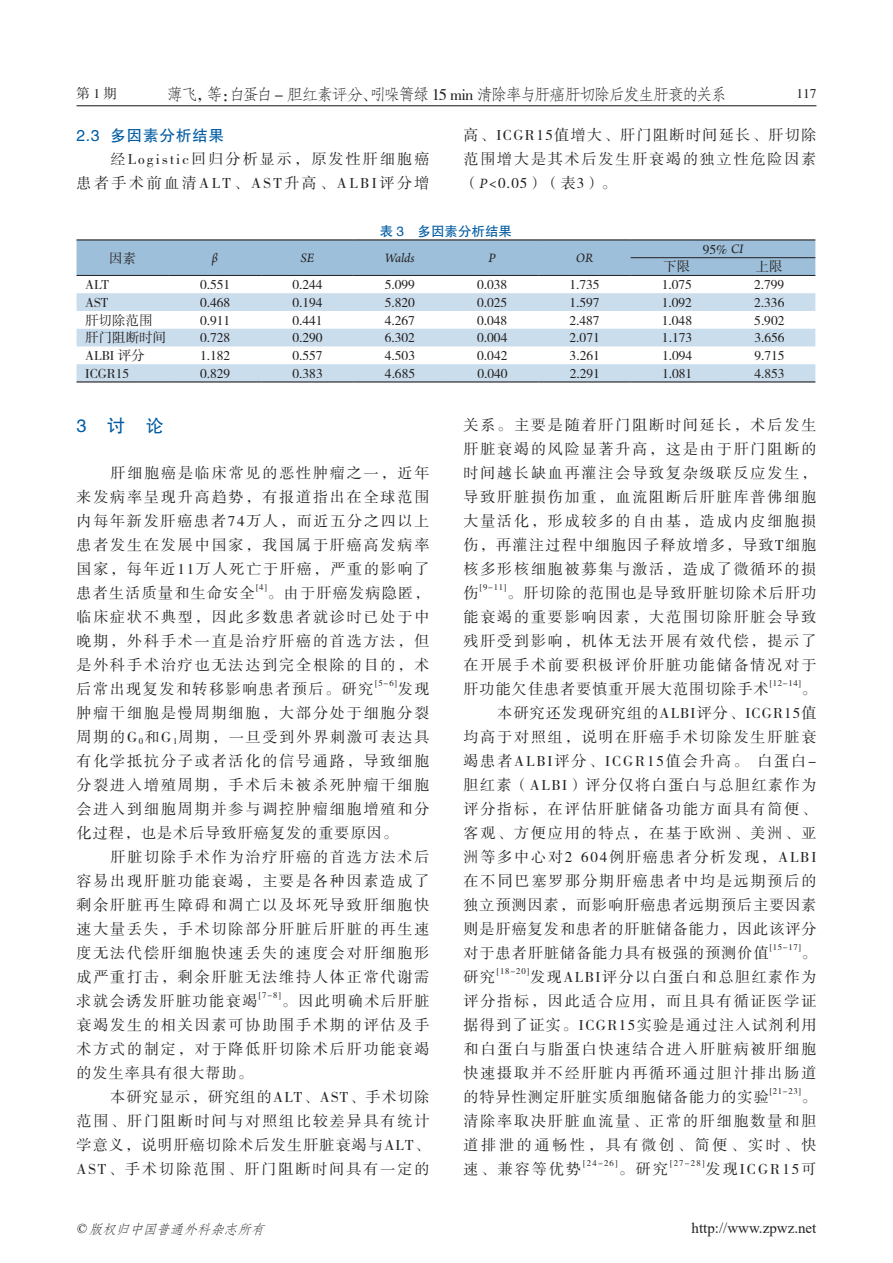
<style>
.page{position:relative;width:893px;height:1263px;background:#fff}
.page>*{position:absolute;margin:0;border:0;box-sizing:border-box;transform-origin:0 0}
.t1{font:18px "FZHTK GBK1 0";color:#015ca3}
.t2{font:16.5px "FZFSK GBK1 0";letter-spacing:-.11em;color:#231f20}
.t3{font:15.75px "FZHTK GBK1 0";letter-spacing:.04em;color:#015ca3}
.t4{font:15px/24px "FZSSK GBK1 0";letter-spacing:.125em;color:#231f20;text-align:justify}
.t5{font:15px "FZSSK GBK1 0";letter-spacing:.075em;color:#231f20}
.t6{font:15px/24px "FZSSK GBK1 0";letter-spacing:.145em;color:#231f20;text-align:right}
.t7{font:15px "FZSSK GBK1 0";letter-spacing:.08em;color:#231f20}
.t8{font:15px "Times New Roman";color:#231f20}
.t9{font:13.5px "FZSSK GBK1 0";color:#231f20}
.t10{font:italic 13.5px "FZFSK GBK1 0";color:#231f20}
.t11{font:italic 13.5px "Arno Pro";letter-spacing:-.005em;color:#231f20}
.t12{font:13.5px "FZHTK GBK1 0";color:#015ca3}
.t13{font:8.7px "FZSSK GBK1 0";letter-spacing:.09em;color:#231f20}
.s1{font-family:"FZSSK GBK1 0"}
.s2{font-family:"Arno Pro";font-style:italic}
.s3{font-family:"Times New Roman"}
</style>
<div class="page">
<hr style="left:77px;top:105px;width:739px;height:1px;background:#231f20">
<div style="left:77px;top:240px;width:738px;height:35px;background:#9dbfd9"></div>
<svg style="left:77px;top:293px;width:738px;height:88px;fill:#caddec"></svg>
<hr style="left:77px;top:239px;width:92px;height:1px;background:#231f20">
<hr style="left:169px;top:239px;width:92px;height:1px;background:#231f20">
<hr style="left:261px;top:239px;width:93px;height:1px;background:#231f20">
<hr style="left:354px;top:239px;width:92px;height:1px;background:#231f20">
<hr style="left:446px;top:239px;width:92px;height:1px;background:#231f20">
<hr style="left:538px;top:239px;width:93px;height:1px;background:#231f20">
<hr style="left:631px;top:239px;width:92px;height:1px;background:#231f20">
<hr style="left:723px;top:239px;width:92px;height:1px;background:#231f20">
<hr style="left:77px;top:381px;width:92px;height:1px;background:#231f20">
<hr style="left:169px;top:381px;width:92px;height:1px;background:#231f20">
<hr style="left:261px;top:381px;width:93px;height:1px;background:#231f20">
<hr style="left:354px;top:381px;width:92px;height:1px;background:#231f20">
<hr style="left:446px;top:381px;width:92px;height:1px;background:#231f20">
<hr style="left:538px;top:381px;width:93px;height:1px;background:#231f20">
<hr style="left:631px;top:381px;width:92px;height:1px;background:#231f20">
<hr style="left:723px;top:381px;width:92px;height:1px;background:#231f20">
<hr style="left:631px;top:257px;width:92px;height:1px;background:#231f20">
<hr style="left:723px;top:257px;width:92px;height:1px;background:#231f20">
<hr style="left:77px;top:275px;width:92px;height:1px;background:#231f20">
<hr style="left:169px;top:275px;width:92px;height:1px;background:#231f20">
<hr style="left:261px;top:275px;width:93px;height:1px;background:#231f20">
<hr style="left:354px;top:275px;width:92px;height:1px;background:#231f20">
<hr style="left:446px;top:275px;width:92px;height:1px;background:#231f20">
<hr style="left:538px;top:275px;width:93px;height:1px;background:#231f20">
<hr style="left:631px;top:275px;width:92px;height:1px;background:#231f20">
<hr style="left:723px;top:275px;width:92px;height:1px;background:#231f20">
<p class="t9" style="left:77px;top:86px;width:42px">第1期</p>
<p class="t2" style="left:167px;top:85px;width:562px">薄飞，等：白蛋白 <span class="s1">-</span> 胆红素评分、吲哚箐绿 <span class="s1">15 min</span> 清除率与肝癌肝切除后发生肝衰的关系</p>
<p class="t9" style="left:796px;top:86px;width:22px">117</p>
<p class="t3" style="left:77px;top:127px;width:149px">2.3 多因素分析结果</p>
<p class="t6" style="left:77px;top:148px;width:354px">经Logistic回归分析显示，原发性肝细胞癌<br>患者手术前血清ALT、AST升高、ALBI评分增</p>
<p class="t4" style="left:463px;top:124px;width:354px">高、ICGR15值增大、肝门阻断时间延长、肝切除范围增大是其术后发生肝衰竭的独立性危险因素（<span class="s2">P&lt;</span>0.05）（表3）。</p>
<p class="t12" style="left:380px;top:224px;width:134px">表 3　多因素分析结果</p>
<p class="t9" style="left:109px;top:250px;width:28px">因素</p>
<p class="t11" style="left:212px;top:250px;width:8px">β</p>
<p class="t11" style="left:301px;top:250px;width:15px">SE</p>
<p class="t11" style="left:385px;top:250px;width:31px">Walds</p>
<p class="t11" style="left:489px;top:250px;width:9px">P</p>
<p class="t11" style="left:576px;top:250px;width:19px">OR</p>
<p class="t9" style="left:703px;top:242px;width:42px">95% <span class="s2">CI</span></p>
<p class="t9" style="left:663px;top:259px;width:28px">下限</p>
<p class="t9" style="left:756px;top:259px;width:28px">上限</p>
<p class="t9" style="left:85px;top:277px;width:25px">ALT</p>
<p class="t9" style="left:200px;top:277px;width:32px">0.551</p>
<p class="t9" style="left:292px;top:277px;width:32px">0.244</p>
<p class="t9" style="left:385px;top:277px;width:32px">5.099</p>
<p class="t9" style="left:477px;top:277px;width:32px">0.038</p>
<p class="t9" style="left:569px;top:277px;width:32px">1.735</p>
<p class="t9" style="left:662px;top:277px;width:32px">1.075</p>
<p class="t9" style="left:754px;top:277px;width:32px">2.799</p>
<p class="t9" style="left:85px;top:295px;width:25px">AST</p>
<p class="t9" style="left:200px;top:295px;width:32px">0.468</p>
<p class="t9" style="left:292px;top:295px;width:32px">0.194</p>
<p class="t9" style="left:385px;top:295px;width:32px">5.820</p>
<p class="t9" style="left:477px;top:295px;width:32px">0.025</p>
<p class="t9" style="left:569px;top:295px;width:32px">1.597</p>
<p class="t9" style="left:662px;top:295px;width:32px">1.092</p>
<p class="t9" style="left:754px;top:295px;width:32px">2.336</p>
<p class="t9" style="left:85px;top:313px;width:69px">肝切除范围</p>
<p class="t9" style="left:200px;top:313px;width:32px">0.911</p>
<p class="t9" style="left:292px;top:313px;width:32px">0.441</p>
<p class="t9" style="left:385px;top:313px;width:32px">4.267</p>
<p class="t9" style="left:477px;top:313px;width:32px">0.048</p>
<p class="t9" style="left:570px;top:313px;width:32px">2.487</p>
<p class="t9" style="left:662px;top:313px;width:32px">1.048</p>
<p class="t9" style="left:754px;top:313px;width:32px">5.902</p>
<p class="t9" style="left:85px;top:330px;width:82px">肝门阻断时间</p>
<p class="t9" style="left:200px;top:330px;width:32px">0.728</p>
<p class="t9" style="left:293px;top:330px;width:32px">0.290</p>
<p class="t9" style="left:385px;top:330px;width:32px">6.302</p>
<p class="t9" style="left:477px;top:330px;width:32px">0.004</p>
<p class="t9" style="left:570px;top:330px;width:32px">2.071</p>
<p class="t9" style="left:662px;top:330px;width:32px">1.173</p>
<p class="t9" style="left:754px;top:330px;width:32px">3.656</p>
<p class="t9" style="left:85px;top:348px;width:61px">ALBI 评分</p>
<p class="t9" style="left:200px;top:348px;width:32px">1.182</p>
<p class="t9" style="left:293px;top:348px;width:32px">0.557</p>
<p class="t9" style="left:385px;top:348px;width:32px">4.503</p>
<p class="t9" style="left:477px;top:348px;width:32px">0.042</p>
<p class="t9" style="left:570px;top:348px;width:32px">3.261</p>
<p class="t9" style="left:662px;top:348px;width:32px">1.094</p>
<p class="t9" style="left:754px;top:348px;width:32px">9.715</p>
<p class="t9" style="left:85px;top:366px;width:46px">ICGR15</p>
<p class="t9" style="left:200px;top:366px;width:32px">0.829</p>
<p class="t9" style="left:293px;top:366px;width:32px">0.383</p>
<p class="t9" style="left:385px;top:366px;width:32px">4.685</p>
<p class="t9" style="left:477px;top:366px;width:32px">0.040</p>
<p class="t9" style="left:570px;top:366px;width:32px">2.291</p>
<p class="t9" style="left:662px;top:366px;width:32px">1.081</p>
<p class="t9" style="left:754px;top:366px;width:32px">4.853</p>
<p class="t1" style="left:77px;top:416px;width:89px">3　讨　论</p>
<p class="t4" style="left:77px;top:461px;width:354px;text-indent:34px">肝细胞癌是临床常见的恶性肿瘤之一，近年来发病率呈现升高趋势，有报道指出在全球范围内每年新发肝癌患者74万人，而近五分之四以上患者发生在发展中国家，我国属于肝癌高发病率国家，每年近11万人死亡于肝癌，严重的影响了患者生活质量和生命安全</p>
<p class="t13" style="left:256px;top:583px;width:12px">[4]</p>
<p class="t4" style="left:77px;top:581px;width:354px;text-indent:191px">。由于肝癌发病隐匿，临床症状不典型，因此多数患者就诊时已处于中晚期，外科手术一直是治疗肝癌的首选方法，但是外科手术治疗也无法达到完全根除的目的，术后常出现复发和转移影响患者预后。研究</p>
<p class="t13" style="left:375px;top:679px;width:23px">[5-6]</p>
<p class="t4" style="left:77px;top:677px;width:354px;text-indent:321px">发现肿瘤干细胞是慢周期细胞，大部分处于细胞分裂周期的G<sub>0</sub>和G<sub>1</sub>周期，一旦受到外界刺激可表达具有化学抵抗分子或者活化的信号通路，导致细胞分裂进入增殖周期，手术后未被杀死肿瘤干细胞会进入到细胞周期并参与调控肿瘤细胞增殖和分化过程，也是术后导致肝癌复发的重要原因。</p>
<p class="t4" style="left:77px;top:845px;width:354px;text-indent:34px">肝脏切除手术作为治疗肝癌的首选方法术后容易出现肝脏功能衰竭，主要是各种因素造成了剩余肝脏再生障碍和凋亡以及坏死导致肝细胞快速大量丢失，手术切除部分肝脏后肝脏的再生速度无法代偿肝细胞快速丢失的速度会对肝细胞形成严重打击，剩余肝脏无法维持人体正常代谢需求就会诱发肝脏功能衰竭</p>
<p class="t13" style="left:259px;top:991px;width:23px">[7-8]</p>
<p class="t4" style="left:77px;top:989px;width:354px;text-indent:205px">。因此明确术后肝脏衰竭发生的相关因素可协助围手术期的评估及手术方式的制定，对于降低肝切除术后肝功能衰竭的发生率具有很大帮助。</p>
<p class="t4" style="left:77px;top:1085px;width:354px;text-indent:34px">本研究显示，研究组的ALT、AST、手术切除范围、肝门阻断时间与对照组比较差异具有统计学意义，说明肝癌切除术后发生肝脏衰竭与ALT、AST、手术切除范围、肝门阻断时间具有一定的</p>
<p class="t4" style="left:463px;top:413px;width:354px">关系。主要是随着肝门阻断时间延长，术后发生肝脏衰竭的风险显著升高，这是由于肝门阻断的时间越长缺血再灌注会导致复杂级联反应发生，导致肝脏损伤加重，血流阻断后肝脏库普佛细胞大量活化，形成较多的自由基，造成内皮细胞损伤，再灌注过程中细胞因子释放增多，导致T细胞核多形核细胞被募集与激活，造成了微循环的损伤</p>
<p class="t13" style="left:480px;top:583px;width:28px">[9-11]</p>
<p class="t4" style="left:463px;top:581px;width:354px;text-indent:44px">。肝切除的范围也是导致肝脏切除术后肝功能衰竭的重要影响因素，大范围切除肝脏会导致残肝受到影响，机体无法开展有效代偿，提示了在开展手术前要积极评价肝脏功能储备情况对于肝功能欠佳患者要慎重开展大范围切除手术</p>
<p class="t13" style="left:770px;top:679px;width:32px">[12-14]</p>
<p class="t4" style="left:801px;top:677px;width:16px">。</p>
<p class="t7" style="left:497px;top:704px;width:320px">本研究还发现研究组的ALBI评分、ICGR15值</p>
<p class="t4" style="left:463px;top:725px;width:354px">均高于对照组，说明在肝癌手术切除发生肝脏衰</p>
<p class="t4" style="left:463px;top:749px;width:354px">竭患者ALBI评分、ICGR15值会升高。 白蛋白-</p>
<p class="t4" style="left:463px;top:773px;width:355px">胆红素（ALBI）评分仅将白蛋白与总胆红素作为</p>
<p class="t4" style="left:463px;top:797px;width:354px">评分指标，在评估肝脏储备功能方面具有简便、</p>
<p class="t4" style="left:463px;top:821px;width:354px">客观、方便应用的特点，在基于欧洲、美洲、亚</p>
<p class="t4" style="left:463px;top:845px;width:354px">洲等多中心对2 604例肝癌患者分析发现，ALBI</p>
<p class="t4" style="left:463px;top:869px;width:354px">在不同巴塞罗那分期肝癌患者中均是远期预后的</p>
<p class="t5" style="left:463px;top:896px;width:354px">独立预测因素，而影响肝癌患者远期预后主要因素</p>
<p class="t5" style="left:463px;top:920px;width:354px">则是肝癌复发和患者的肝脏储备能力，因此该评分</p>
<p class="t5" style="left:463px;top:944px;width:307px">对于患者肝脏储备能力具有极强的预测价值</p>
<p class="t13" style="left:770px;top:943px;width:32px">[15-17]</p>
<p class="t4" style="left:801px;top:941px;width:16px">。</p>
<p class="t4" style="left:463px;top:965px;width:33px">研究</p>
<p class="t13" style="left:497px;top:967px;width:34px">[18-20]</p>
<p class="t4" style="left:463px;top:965px;width:354px;text-indent:67px">发现ALBI评分以白蛋白和总胆红素作为评分指标，因此适合应用，而且具有循证医学证据得到了证实。ICGR15实验是通过注入试剂利用和白蛋白与脂蛋白快速结合进入肝脏病被肝细胞快速摄取并不经肝脏内再循环通过胆汁排出肠道的特异性测定肝脏实质细胞储备能力的实验</p>
<p class="t13" style="left:770px;top:1087px;width:32px">[21-23]</p>
<p class="t4" style="left:463px;top:1085px;width:355px;text-indent:338px">。清除率取决肝脏血流量、正常的肝细胞数量和胆道排泄的通畅性，具有微创、简便、实时、快速、兼容等优势</p>
<p class="t13" style="left:583px;top:1159px;width:36px">[24-26]</p>
<p class="t4" style="left:619px;top:1157px;width:51px">。研究</p>
<p class="t13" style="left:670px;top:1159px;width:36px">[27-28]</p>
<p class="t4" style="left:706px;top:1157px;width:112px">发现ICGR15可</p>
<p class="t10" style="left:76px;top:1221px;width:194px"><span class="s3">©</span> 版权归中国普通外科杂志所有</p>
<p class="t8" style="left:692px;top:1217px;width:126px">http://www.zpwz.net</p>
</div>
